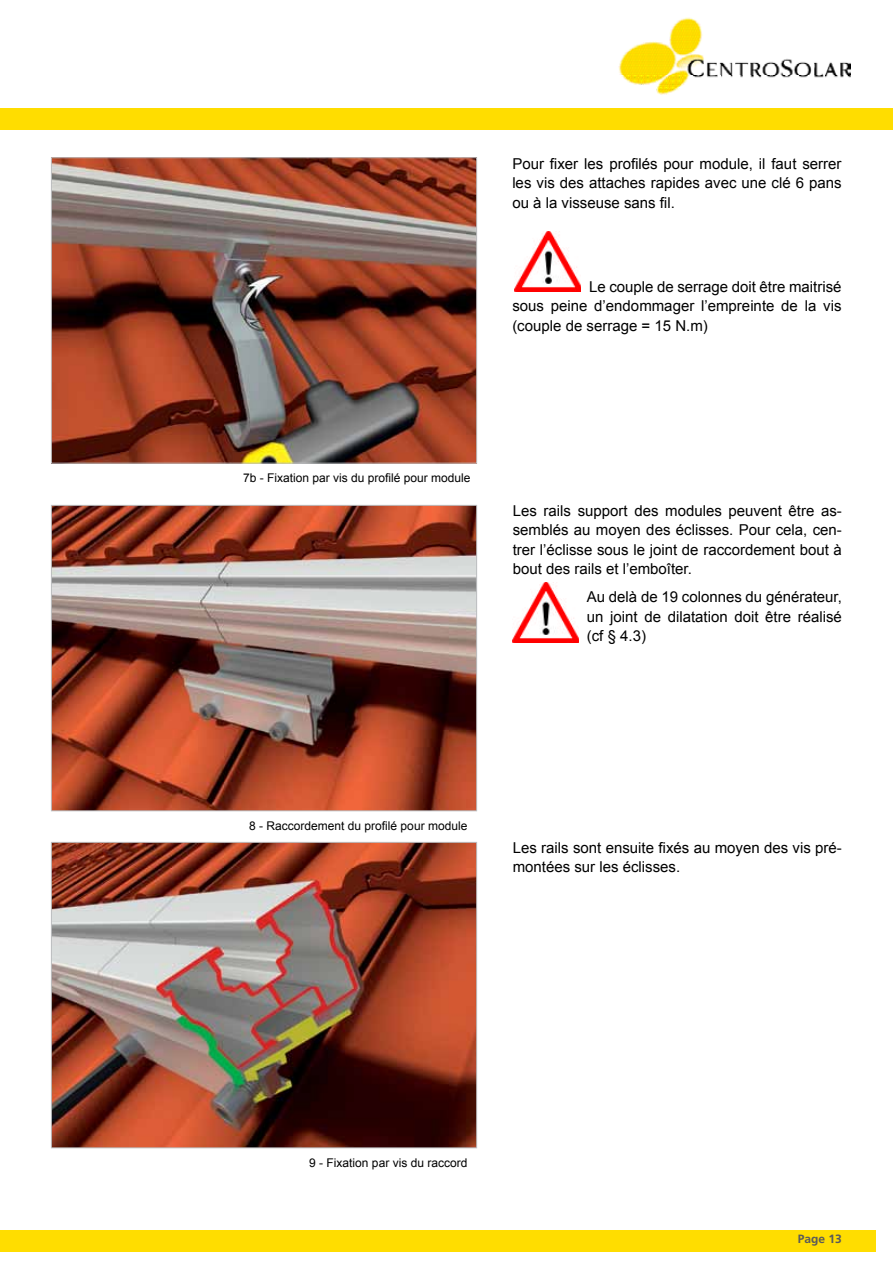
<style>
.page{position:relative;width:893px;height:1263px;background:#fff}
.page>*{position:absolute;margin:0;border:0;box-sizing:border-box;transform-origin:0 0}
.t1{font:15px/19.5px "Arial";color:#000;text-align:justify}
.t2{font:12px "Arial";color:#000}
.t3{font:700 12px "Frutiger LT";color:#58595b}
</style>
<div class="page">
<div style="left:0;top:1230px;width:876px;height:21px;background:#fd0"></div>
<div style="left:0;top:108px;width:893px;height:22px;background:#fd0"></div>
<img style="left:618px;top:17px;width:232px;height:78px">
<img style="left:53px;top:159px;width:422px;height:302px">
<div style="left:51px;top:157px;width:426px;height:306px;border:1px solid #bcbec0"></div>
<img style="left:53px;top:507px;width:422px;height:302px">
<div style="left:51px;top:505px;width:426px;height:306px;border:1px solid #bcbec0"></div>
<img style="left:53px;top:844px;width:422px;height:302px">
<div style="left:51px;top:842px;width:426px;height:306px;border:1px solid #bcbec0"></div>
<img style="left:514px;top:232px;width:66px;height:59px">
<img style="left:512px;top:583px;width:66px;height:59px">
<p class="t1" style="left:512px;top:154px;width:331px">Pour fixer les profilés pour module, il faut serrer les vis des attaches rapides avec une clé 6 pans ou à la visseuse sans fil.</p>
<p class="t1" style="left:512px;top:277px;width:331px;text-indent:77px">Le couple de serrage doit être maitrisé sous peine d’endommager l’empreinte de la vis (couple de serrage = 15 N.m)</p>
<p class="t2" style="left:243px;top:470px;width:229px">7b - Fixation par vis du profilé pour module</p>
<p class="t1" style="left:513px;top:501px;width:331px">Les rails support des modules peuvent être as&shy;semblés au moyen des éclisses. Pour cela, cen&shy;trer l’éclisse sous le joint de raccordement bout à bout des rails et l’emboîter.</p>
<p class="t1" style="left:587px;top:587px;width:257px">Au delà de 19 colonnes du générateur, un joint de dilatation doit être réalisé (cf § 4.3)</p>
<p class="t2" style="left:249px;top:818px;width:220px">8 - Raccordement du profilé pour module</p>
<p class="t1" style="left:513px;top:838px;width:331px">Les rails sont ensuite fixés au moyen des vis pré&shy;montées sur les éclisses.</p>
<p class="t2" style="left:309px;top:1155px;width:160px">9 - Fixation par vis du raccord</p>
<p class="t3" style="left:798px;top:1232px;width:46px">Page 13</p>
</div>
